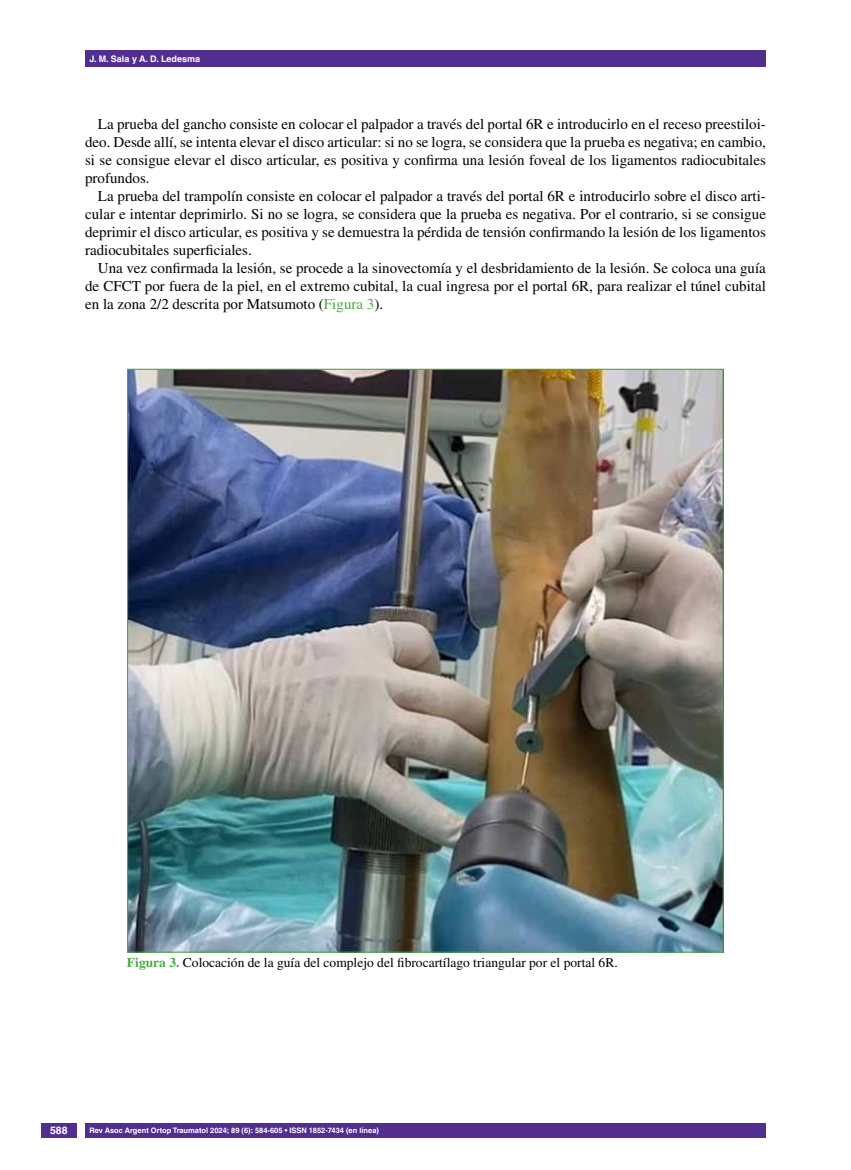
<style>
.page{position:relative;width:851px;height:1170px;background:#fff}
.page>*{position:absolute;margin:0;border:0;box-sizing:border-box;transform-origin:0 0}
.t1{font:15px/18px "Times LT Std";color:#000;text-align:justify}
.t2{font:13.5px "Times LT Std";color:#000}
.t3{font:700 10.5px "Helvetica LT Std";color:#fff}
.t4{font:700 9px "Helvetica LT Std";color:#fff}
.t5{font:700 7.5px "Helvetica LT Std";color:#fff}
.s1{color:#49a942}
.s2{font-weight:700;color:#49a942}
</style>
<div class="page">
<div style="left:41px;top:1123px;width:36px;height:14px;background:#522e91"></div>
<div style="left:85px;top:50px;width:680px;height:17px;background:#522e91"></div>
<div style="left:85px;top:1123px;width:680px;height:14px;background:#522e91"></div>
<img style="left:129px;top:371px;width:592px;height:579px">
<p class="t4" style="left:89px;top:53px;width:112px">J. M. Sala y A. D. Ledesma</p>
<p class="t1" style="left:85px;top:115px;width:682px;text-indent:13px">La prueba del gancho consiste en colocar el palpador a través del portal 6R e introducirlo en el receso preestiloi&shy;deo. Desde allí, se intenta elevar el disco articular: si no se logra, se considera que la prueba es negativa; en cambio, si se consigue elevar el disco articular, es positiva y confirma una lesión foveal de los ligamentos radiocubitales profundos.</p>
<p class="t1" style="left:85px;top:187px;width:682px;text-indent:13px">La prueba del trampolín consiste en colocar el palpador a través del portal 6R e introducirlo sobre el disco arti&shy;cular e intentar deprimirlo. Si no se logra, se considera que la prueba es negativa. Por el contrario, si se consigue deprimir el disco articular, es positiva y se demuestra la pérdida de tensión confirmando la lesión de los ligamentos radiocubitales superficiales.</p>
<p class="t1" style="left:85px;top:259px;width:682px;text-indent:13px">Una vez confirmada la lesión, se procede a la sinovectomía y el desbridamiento de la lesión. Se coloca una guía de CFCT por fuera de la piel, en el extremo cubital, la cual ingresa por el portal 6R, para realizar el túnel cubital en la zona 2/2 descrita por Matsumoto (<span class="s1">Figura 3</span>).</p>
<p class="t2" style="left:127px;top:954px;width:492px"><span class="s2">Figura 3.</span> Colocación de la guía del complejo del fibrocartílago triangular por el portal 6R.</p>
<p class="t3" style="left:50px;top:1124px;width:19px">588</p>
<p class="t5" style="left:90px;top:1125px;width:291px">Rev Asoc Argent Ortop Traumatol 2024; 89 (6): 584-605 • ISSN 1852-7434 (en línea)</p>
</div>
